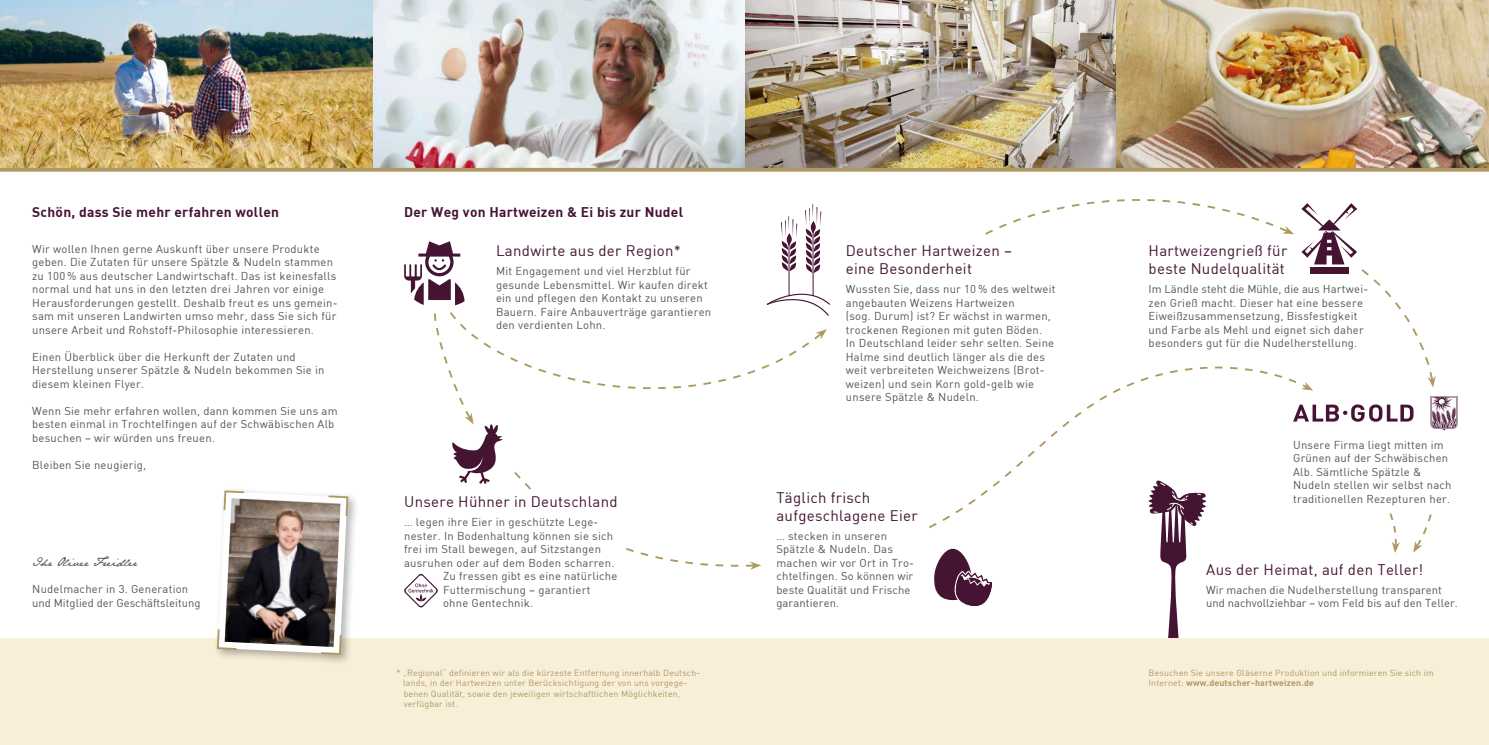
<style>
.page{position:relative;width:1489px;height:745px;background:#fff}
.page>*{position:absolute;margin:0;border:0;box-sizing:border-box;transform-origin:0 0}
.t1{font:15px/18px "DIN";letter-spacing:.02em;color:#451433}
.t2{font:700 13.75px "DIN";letter-spacing:.02em;color:#451433}
.t3{font:11.25px/13.5px "DIN";letter-spacing:.02em;color:#555}
.t4{font:11.25px/13.5px "DIN";color:#555}
.t5{font:11.25px "Jane Austen";letter-spacing:.02em;color:#555}
.t6{font:8.75px/10.5px "DIN";letter-spacing:.02em;color:#ae9963}
.s1{font-weight:700}
</style>
<div class="page">
<img style="left:0;top:0;width:1488px;height:168px">
<div style="left:0;top:638px;width:1488px;height:106px;background:#f8efd9"></div>
<hr style="left:0;top:168px;width:1488px;height:3px;background:#ae9963">
<div style="left:213px;top:486px;width:146px;height:179px;background:#000;opacity:.3"></div>
<svg style="left:216px;top:489px;width:133px;height:166px"></svg>
<img style="left:225px;top:498px;width:115px;height:148px">
<svg style="left:404px;top:199px;width:1053px;height:439px"></svg>
<p class="t2" style="left:32px;top:203px;width:248px">Schön, dass Sie mehr erfahren wollen</p>
<p class="t2" style="left:404px;top:203px;width:280px">Der Weg von Hartweizen &amp; Ei bis zur Nudel</p>
<p class="t3" style="left:32px;top:241px;width:307px">Wir wollen Ihnen gerne Auskunft über unsere Produkte geben. Die Zutaten für unsere Spätzle &amp; Nudeln stammen zu 100 % aus deutscher Landwirtschaft. Das ist keinesfalls normal und hat uns in den letzten drei Jahren vor einige Herausforderungen gestellt. Deshalb freut es uns gemein&shy;sam mit unseren Landwirten umso mehr, dass Sie sich für unsere Arbeit und Rohstoff-Philosophie interessieren.</p>
<p class="t3" style="left:32px;top:349px;width:294px">Einen Überblick über die Herkunft der Zutaten und<br>Herstellung unserer Spätzle &amp; Nudeln bekommen Sie in diesem kleinen Flyer.</p>
<p class="t3" style="left:32px;top:403px;width:307px">Wenn Sie mehr erfahren wollen, dann kommen Sie uns am besten einmal in Trochtelfingen auf der Schwäbischen Alb besuchen – wir würden uns freuen.</p>
<p class="t3" style="left:32px;top:457px;width:116px">Bleiben Sie neugierig,</p>
<h1 class="t1" style="left:496px;top:241px;width:186px">Landwirte aus der Region*</h1>
<p class="t3" style="left:496px;top:264px;width:217px">Mit Engagement und viel Herzblut für gesunde Lebensmittel. Wir kaufen direkt ein und pflegen den Kontakt zu unseren Bauern. Faire Anbauverträge garantieren den verdienten Lohn.</p>
<p class="t5" style="left:32px;top:555px;width:107px">Ihr Oliver Freidler</p>
<p class="t4" style="left:32px;top:582px;width:170px">Nudelmacher in 3. Generation und Mitglied der Geschäftsleitung</p>
<h1 class="t1" style="left:404px;top:492px;width:215px">Unsere Hühner in Deutschland</h1>
<p class="t3" style="left:404px;top:514px;width:196px">… legen ihre Eier in geschützte Lege-</p>
<p class="t3" style="left:404px;top:528px;width:210px">nester. In Bodenhaltung können sie sich</p>
<p class="t3" style="left:404px;top:541px;width:198px">frei im Stall bewegen, auf Sitzstangen</p>
<p class="t3" style="left:404px;top:555px;width:212px">ausruhen oder auf dem Boden scharren.</p>
<p class="t3" style="left:443px;top:568px;width:176px">Zu fressen gibt es eine natürliche</p>
<p class="t3" style="left:443px;top:582px;width:149px">Futtermischung – garantiert</p>
<p class="t3" style="left:443px;top:595px;width:92px">ohne Gentechnik.</p>
<p class="t6" style="left:403px;top:667px;width:298px;text-indent:-7px">* „Regional“ definieren wir als die kürzeste Entfernung innerhalb Deutsch&shy;lands, in der Hartweizen unter Berücksichtigung der von uns vorgege&shy;benen Qualität, sowie den jeweiligen wirtschaftlichen Möglichkeiten, verfügbar ist.</p>
<h1 class="t1" style="left:845px;top:241px;width:168px">Deutscher Hartweizen – eine Besonderheit</h1>
<p class="t3" style="left:845px;top:282px;width:211px">Wussten Sie, dass nur 10 % des weltweit angebauten Weizens Hartweizen<br>(sog. Durum) ist? Er wächst in warmen, trockenen Regionen mit guten Böden.<br>In Deutschland leider sehr selten. Seine Halme sind deutlich länger als die des weit verbreiteten Weichweizens (Brot&shy;weizen) und sein Korn gold-gelb wie unsere Spätzle &amp; Nudeln.</p>
<h1 class="t1" style="left:776px;top:488px;width:143px">Täglich frisch aufgeschlagene Eier</h1>
<p class="t3" style="left:776px;top:528px;width:139px">… stecken in unseren<br>Spätzle &amp; Nudeln. Das machen wir vor Ort in Tro&shy;chtelfingen. So können wir beste Qualität und Frische garantieren.</p>
<h1 class="t1" style="left:1148px;top:241px;width:140px">Hartweizengrieß für beste Nudelqualität</h1>
<p class="t3" style="left:1148px;top:282px;width:221px">Im Ländle steht die Mühle, die aus Hartwei&shy;zen Grieß macht. Dieser hat eine bessere Eiweißzusammensetzung, Bissfestigkeit und Farbe als Mehl und eignet sich daher besonders gut für die Nudelherstellung.</p>
<p class="t3" style="left:1292px;top:437px;width:160px">Unsere Firma liegt mitten im<br>Grünen auf der Schwäbischen<br>Alb. Sämtliche Spätzle &amp;<br>Nudeln stellen wir selbst nach traditionellen Rezepturen her.</p>
<h1 class="t1" style="left:1206px;top:560px;width:219px">Aus der Heimat, auf den Teller!</h1>
<p class="t3" style="left:1206px;top:582px;width:253px">Wir machen die Nudelherstellung transparent und nachvollziehbar – vom Feld bis auf den Teller.</p>
<p class="t6" style="left:1148px;top:667px;width:287px">Besuchen Sie unsere Gläserne Produktion und informieren Sie sich im<br>Internet: <span class="s1">www.deutscher-hartweizen.de</span></p>
</div>
